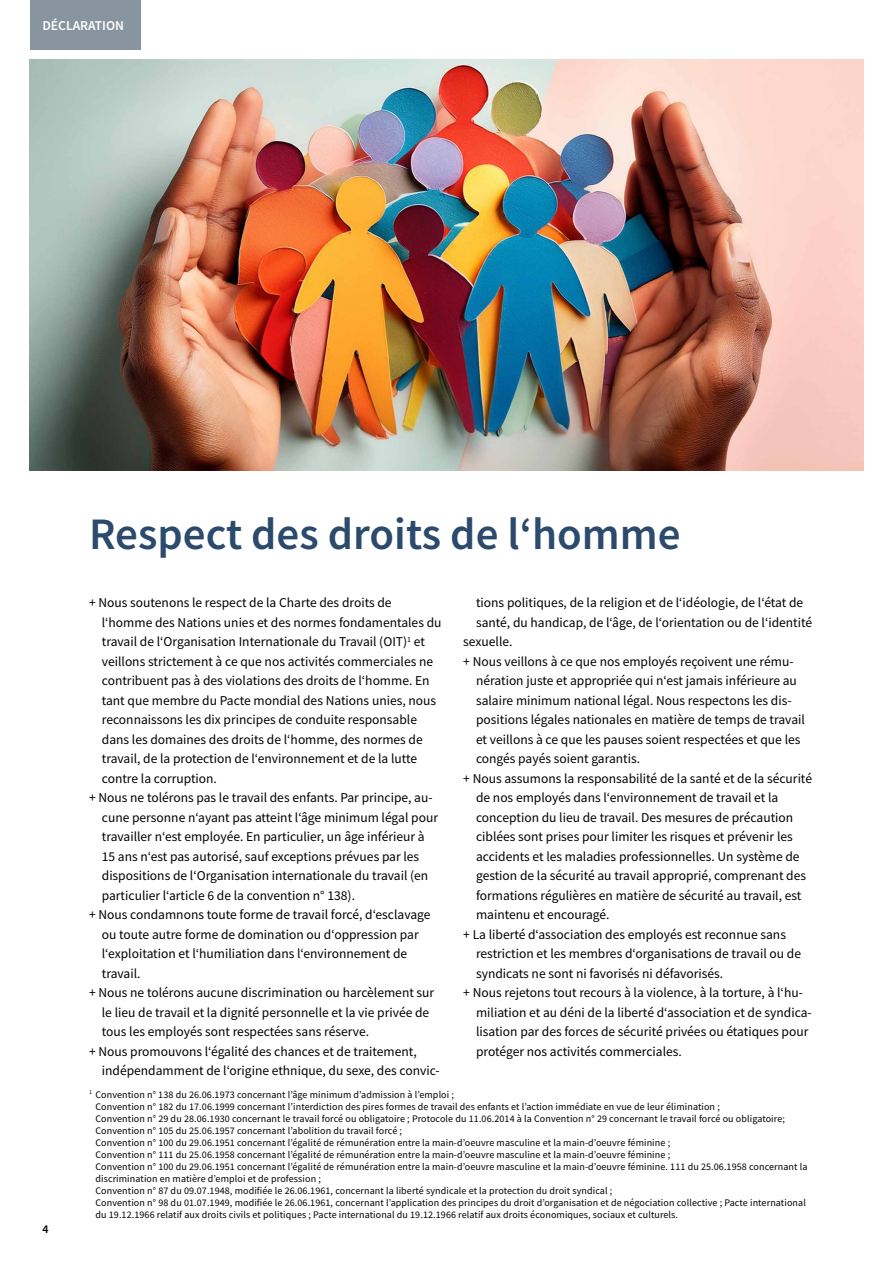
<style>
.page{position:relative;width:893px;height:1263px;background:#fff}
.page>*{position:absolute;margin:0;border:0;box-sizing:border-box;transform-origin:0 0}
.t1{font:600 45px "Source Sans Pro";color:#2c4a6c}
.t2{font:13.5px "Source Sans Pro";color:#000}
.t3{font:600 13.5px "Source Sans Pro";color:#fff}
.t4{font:600 12px "Source Sans Pro";color:#000}
.t5{font:10.05px/12px "Source Sans Pro";letter-spacing:.01em;color:#000}
</style>
<div class="page">
<img style="left:30px;top:60px;width:833px;height:411px">
<div style="left:30px;top:0;width:110px;height:49px;background:#8895a0"></div>
<p class="t3" style="left:43px;top:16px;width:83px">DÉCLARATION</p>
<h1 class="t1" style="left:89px;top:504px;width:593px">Respect des droits de l‘homme</h1>
<p class="t4" style="left:43px;top:1221px;width:8px">4</p>
<p class="t2" style="left:476px;top:594px;width:329px">tions politiques, de la religion et de l‘idéologie, de l‘état de</p>
<p class="t2" style="left:476px;top:614px;width:338px">santé, du handicap, de l‘âge, de l‘orientation ou de l‘identité</p>
<p class="t2" style="left:463px;top:633px;width:51px">sexuelle.</p>
<p class="t2" style="left:463px;top:653px;width:332px">+ Nous veillons à ce que nos employés reçoivent une rému-</p>
<p class="t2" style="left:476px;top:672px;width:322px">nération juste et appropriée qui n‘est jamais inférieure au</p>
<p class="t2" style="left:476px;top:692px;width:317px">salaire minimum national légal. Nous respectons les dis-</p>
<p class="t2" style="left:476px;top:711px;width:330px">positions légales nationales en matière de temps de travail</p>
<p class="t2" style="left:476px;top:731px;width:326px">et veillons à ce que les pauses soient respectées et que les</p>
<p class="t2" style="left:476px;top:750px;width:166px">congés payés soient garantis.</p>
<p class="t2" style="left:463px;top:770px;width:350px">+ Nous assumons la responsabilité de la santé et de la sécurité</p>
<p class="t2" style="left:476px;top:789px;width:304px">de nos employés dans l‘environnement de travail et la</p>
<p class="t2" style="left:476px;top:809px;width:319px">conception du lieu de travail. Des mesures de précaution</p>
<p class="t2" style="left:476px;top:828px;width:318px">ciblées sont prises pour limiter les risques et prévenir les</p>
<p class="t2" style="left:476px;top:848px;width:325px">accidents et les maladies professionnelles. Un système de</p>
<p class="t2" style="left:476px;top:867px;width:332px">gestion de la sécurité au travail approprié, comprenant des</p>
<p class="t2" style="left:476px;top:886px;width:327px">formations régulières en matière de sécurité au travail, est</p>
<p class="t2" style="left:476px;top:906px;width:135px">maintenu et encouragé.</p>
<p class="t2" style="left:463px;top:925px;width:324px">+ La liberté d‘association des employés est reconnue sans</p>
<p class="t2" style="left:476px;top:945px;width:327px">restriction et les membres d‘organisations de travail ou de</p>
<p class="t2" style="left:476px;top:964px;width:249px">syndicats ne sont ni favorisés ni défavorisés.</p>
<p class="t2" style="left:463px;top:984px;width:341px">+ Nous rejetons tout recours à la violence, à la torture, à l‘hu-</p>
<p class="t2" style="left:476px;top:1003px;width:337px">miliation et au déni de la liberté d‘association et de syndica-</p>
<p class="t2" style="left:476px;top:1023px;width:334px">lisation par des forces de sécurité privées ou étatiques pour</p>
<p class="t2" style="left:476px;top:1042px;width:207px">protéger nos activités commerciales.</p>
<p class="t5" style="left:95px;top:1088px;width:714px;text-indent:-6px"><sup>1</sup> Convention n° 138 du 26.06.1973 concernant l’âge minimum d’admission à l’emploi ;<br>Convention n° 182 du 17.06.1999 concernant l’interdiction des pires formes de travail des enfants et l’action immédiate en vue de leur élimination ;<br>Convention n° 29 du 28.06.1930 concernant le travail forcé ou obligatoire ; Protocole du 11.06.2014 à la Convention n° 29 concernant le travail forcé ou obligatoire; Convention n° 105 du 25.06.1957 concernant l’abolition du travail forcé ;<br>Convention n° 100 du 29.06.1951 concernant l’égalité de rémunération entre la main-d’oeuvre masculine et la main-d’oeuvre féminine ;<br>Convention n° 111 du 25.06.1958 concernant l’égalité de rémunération entre la main-d’oeuvre masculine et la main-d’oeuvre féminine ;<br>Convention n° 100 du 29.06.1951 concernant l’égalité de rémunération entre la main-d’oeuvre masculine et la main-d’oeuvre féminine. 111 du 25.06.1958 concernant la discrimination en matière d’emploi et de profession ;<br>Convention n° 87 du 09.07.1948, modifiée le 26.06.1961, concernant la liberté syndicale et la protection du droit syndical ;<br>Convention n° 98 du 01.07.1949, modifiée le 26.06.1961, concernant l’application des principes du droit d’organisation et de négociation collective ; Pacte international du 19.12.1966 relatif aux droits civils et politiques ; Pacte international du 19.12.1966 relatif aux droits économiques, sociaux et culturels.</p>
<p class="t2" style="left:89px;top:594px;width:304px">+ Nous soutenons le respect de la Charte des droits de</p>
<p class="t2" style="left:102px;top:614px;width:341px">l‘homme des Nations unies et des normes fondamentales du</p>
<p class="t2" style="left:102px;top:633px;width:325px">travail de l‘Organisation Internationale du Travail (OIT)<sup>1</sup> et</p>
<p class="t2" style="left:102px;top:653px;width:333px">veillons strictement à ce que nos activités commerciales ne</p>
<p class="t2" style="left:102px;top:672px;width:329px">contribuent pas à des violations des droits de l‘homme. En</p>
<p class="t2" style="left:102px;top:692px;width:336px">tant que membre du Pacte mondial des Nations unies, nous</p>
<p class="t2" style="left:102px;top:711px;width:317px">reconnaissons les dix principes de conduite responsable</p>
<p class="t2" style="left:102px;top:731px;width:322px">dans les domaines des droits de l‘homme, des normes de</p>
<p class="t2" style="left:102px;top:750px;width:317px">travail, de la protection de l‘environnement et de la lutte</p>
<p class="t2" style="left:102px;top:770px;width:117px">contre la corruption.</p>
<p class="t2" style="left:89px;top:789px;width:345px">+ Nous ne tolérons pas le travail des enfants. Par principe, au-</p>
<p class="t2" style="left:102px;top:809px;width:338px">cune personne n‘ayant pas atteint l‘âge minimum légal pour</p>
<p class="t2" style="left:102px;top:828px;width:324px">travailler n‘est employée. En particulier, un âge inférieur à</p>
<p class="t2" style="left:102px;top:848px;width:319px">15 ans n‘est pas autorisé, sauf exceptions prévues par les</p>
<p class="t2" style="left:102px;top:867px;width:328px">dispositions de l‘Organisation internationale du travail (en</p>
<p class="t2" style="left:102px;top:887px;width:255px">particulier l‘article 6 de la convention n° 138).</p>
<p class="t2" style="left:89px;top:906px;width:343px">+ Nous condamnons toute forme de travail forcé, d‘esclavage</p>
<p class="t2" style="left:102px;top:926px;width:318px">ou toute autre forme de domination ou d‘oppression par</p>
<p class="t2" style="left:102px;top:945px;width:307px">l‘exploitation et l‘humiliation dans l‘environnement de</p>
<p class="t2" style="left:102px;top:965px;width:40px">travail.</p>
<p class="t2" style="left:89px;top:984px;width:347px">+ Nous ne tolérons aucune discrimination ou harcèlement sur</p>
<p class="t2" style="left:102px;top:1004px;width:329px">le lieu de travail et la dignité personnelle et la vie privée de</p>
<p class="t2" style="left:102px;top:1023px;width:269px">tous les employés sont respectées sans réserve.</p>
<p class="t2" style="left:89px;top:1043px;width:329px">+ Nous promouvons l‘égalité des chances et de traitement,</p>
<p class="t2" style="left:102px;top:1062px;width:339px">indépendamment de l‘origine ethnique, du sexe, des convic-</p>
</div>
